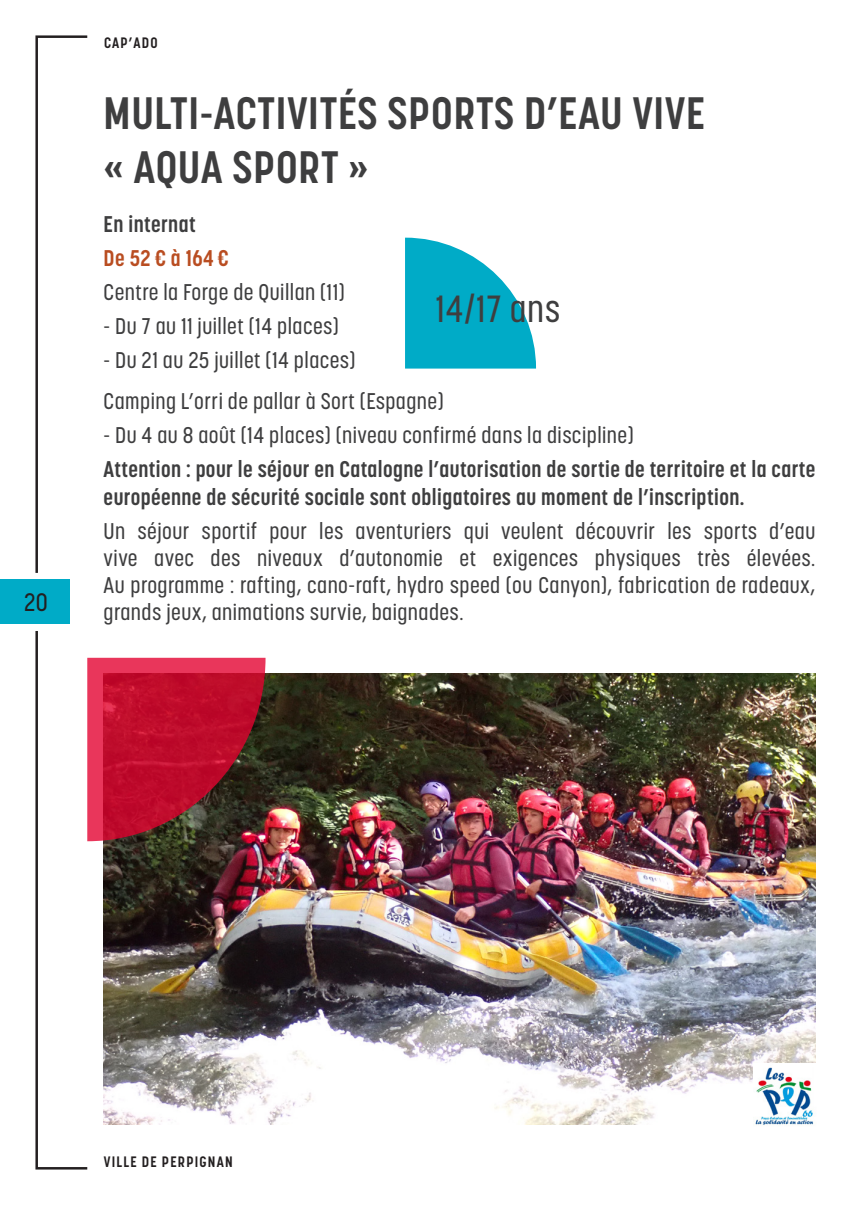
<style>
.page{position:relative;width:851px;height:1205px;background:#fff}
.page>*{position:absolute;margin:0;border:0;box-sizing:border-box;transform-origin:0 0}
.Sous-titre{font:700 45px "Korolev Condensed";letter-spacing:.02em;color:#3e3e3f}
.Age{font:500 37.5px "Korolev Condensed";letter-spacing:.02em;color:#3e3e3f}
.t1{font:500 25px "Korolev Condensed";color:#231f20}
.courant_activités{font:500 22.5px/27px "Korolev Condensed";letter-spacing:.02em;color:#3e3e3f;text-align:justify}
.courant_activités-2{font:700 22.5px/27px "Korolev Condensed";letter-spacing:.02em;color:#3e3e3f}
.courant_activités-3{font:700 22.5px "Korolev Condensed";letter-spacing:.02em;color:#b94d21}
.t2{font:700 15px "Korolev Condensed";letter-spacing:.08em;color:#231f20}
</style>
<div class="page">
<div style="left:0;top:580px;width:69px;height:44px;background:#00abc7"></div>
<svg style="left:35px;top:35px;width:53px;height:538px"></svg>
<svg style="left:405px;top:238px;width:131px;height:131px"></svg>
<img style="left:265px;top:674px;width:550px;height:450px">
<img style="left:753px;top:1064px;width:62px;height:61px">
<img style="left:35px;top:631px;width:230px;height:539px">
<p class="t1" style="left:24px;top:587px;width:25px">20</p>
<p class="t2" style="left:104px;top:33px;width:55px">CAP’ADO</p>
<p class="Sous-titre" style="left:104px;top:87px;width:603px">MULTI-ACTIVITÉS SPORTS D’EAU VIVE</p>
<p class="Sous-titre" style="left:104px;top:141px;width:266px">« AQUA SPORT »</p>
<p class="courant_activités-2" style="left:104px;top:210px;width:94px">En internat</p>
<p class="courant_activités-3" style="left:104px;top:245px;width:126px">De 52 € à 164 €</p>
<p class="courant_activités" style="left:104px;top:278px;width:242px">Centre la Forge de Quillan (11)</p>
<p class="courant_activités" style="left:104px;top:312px;width:236px">- Du 7 au 11 juillet (14 places)</p>
<p class="courant_activités" style="left:104px;top:347px;width:253px">- Du 21 au 25 juillet (14 places)</p>
<p class="courant_activités" style="left:104px;top:388px;width:341px">Camping L’orri de pallar à Sort (Espagne)</p>
<p class="courant_activités" style="left:104px;top:422px;width:531px">- Du 4 au 8 août (14 places) (niveau confirmé dans la discipline)</p>
<p class="courant_activités-2" style="left:104px;top:456px;width:713px">Attention : pour le séjour en Catalogne l’autorisation de sortie de territoire et la carte européenne de sécurité sociale sont obligatoires au moment de l’inscription.</p>
<p class="courant_activités" style="left:104px;top:517px;width:713px">Un séjour sportif pour les aventuriers qui veulent découvrir les sports d’eau vive avec des niveaux d’autonomie et exigences physiques très élevées.<br>Au programme : rafting, cano-raft, hydro speed (ou Canyon), fabrication de radeaux, grands jeux, animations survie, baignades.</p>
<p class="Age" style="left:435px;top:286px;width:127px">14/17 ans</p>
<p class="t2" style="left:104px;top:1153px;width:130px">VILLE DE PERPIGNAN</p>
</div>
